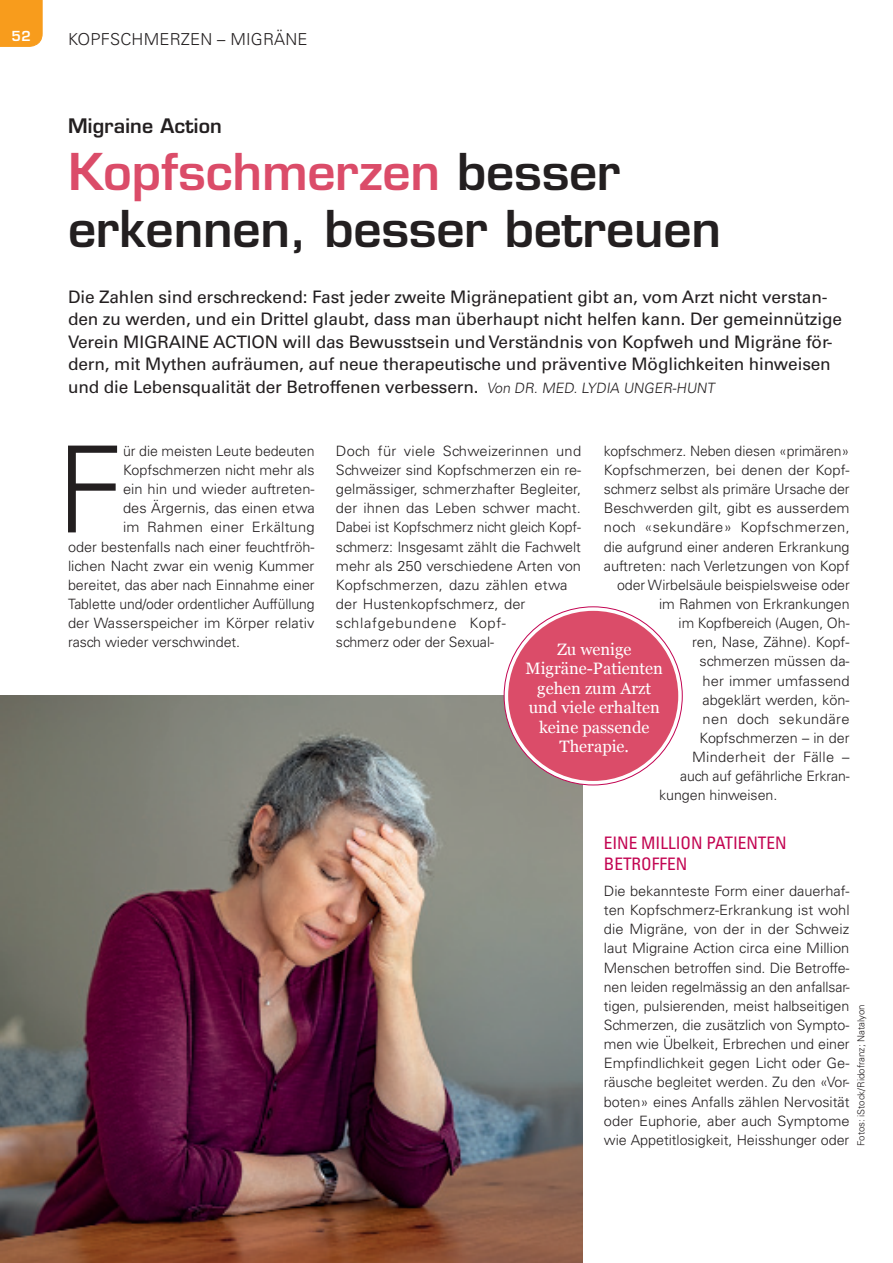
<style>
.page{position:relative;width:893px;height:1263px;background:#fff}
.page>*{position:absolute;margin:0;border:0;box-sizing:border-box;transform-origin:0 0}
.Fließtext_Initial{font:300 120.3px "Univers LT";color:#231f20}
._02_Head{font:600 49.5px/57px "Eurostile LT";letter-spacing:-.005em;color:#231f20}
._02_Dach{font:600 19.5px "Eurostile LT";letter-spacing:.01em;color:#231f20}
.Vorspann{font:17.25px/22.5px "Univers";letter-spacing:-.01em;color:#231f20}
.Zwischentitel{font:condensed 17.25px/20.2px "Univers";color:#c30552}
.Kst__Head_linksbündi{font:16.5px/19.5px "Georgia";color:#fff;text-align:center}
.t1{font:300 16.5px "Univers LT";letter-spacing:.01em;color:#231f20}
.Fließtext{font:300 14.25px/19.2px "Univers LT";color:#231f20}
.Fließtext_Initial-2{font:300 14.25px "Univers LT";letter-spacing:-.005em;color:#231f20}
.Fließtext-2{font:300 14.25px "Univers LT";letter-spacing:.025em;color:#231f20}
.Fließtext_Initial-3{font:300 14.25px "Univers LT";letter-spacing:.015em;color:#231f20}
.Fließtext-3{font:300 14.25px "Univers LT";letter-spacing:.02em;color:#231f20}
.t2{font:600 13.5px "Eurostile LT";color:#fff}
.Bildnachweis{font:300 9.75px "Univers LT";letter-spacing:-.005em;color:#231f20}
.s1{color:#db4c69}
.s2{font-family:"Univers LT";font-weight:300;font-size:14.25px}
</style>
<div class="page">
<img style="left:0;top:696px;width:583px;height:567px">
<svg style="left:504px;top:607px;width:178px;height:178px"></svg>
<div style="left:508px;top:611px;width:170px;height:170px;background:#db4c69;border-radius:50%"></div>
<div style="left:0;top:0;width:43px;height:47px;background:#f89c1c"></div>
<p class="t2" style="left:12px;top:27px;width:21px">52</p>
<p class="t1" style="left:68px;top:29px;width:241px">KOPFSCHMERZEN – MIGRÄNE</p>
<p class="_02_Dach" style="left:68px;top:113px;width:155px">Migraine Action</p>
<p class="_02_Head" style="left:68px;top:143px;width:655px"><span class="s1">Kopfschmerzen</span> besser erkennen, besser betreuen</p>
<p class="Vorspann" style="left:68px;top:285px;width:776px">Die Zahlen sind erschreckend: Fast jeder zweite Migränepatient gibt an, vom Arzt nicht verstan&shy;den zu werden, und ein Drittel glaubt, dass man überhaupt nicht helfen kann. Der gemeinnützige Verein MIGRAINE ACTION will das Bewusstsein und Verständnis von Kopfweh und Migräne för&shy;dern, mit Mythen aufräumen, auf neue therapeutische und präventive Möglichkeiten hinweisen und die Lebensqualität der Betroffenen verbessern. <span class="s2">Von DR. MED. LYDIA UNGER-HUNT</span></p>
<p class="Fließtext_Initial" style="left:57px;top:417px;width:68px">F</p>
<p class="Fließtext_Initial-2" style="left:123px;top:442px;width:193px">ür die meisten Leute bedeuten</p>
<p class="Fließtext_Initial-2" style="left:123px;top:461px;width:193px">Kopfschmerzen nicht mehr als</p>
<p class="Fließtext_Initial-2" style="left:123px;top:480px;width:193px">ein hin und wieder auftreten-</p>
<p class="Fließtext_Initial-2" style="left:123px;top:500px;width:193px">des Ärgernis, das einen etwa</p>
<p class="Fließtext_Initial-3" style="left:123px;top:519px;width:193px">im Rahmen einer Erkältung</p>
<p class="Fließtext_Initial-2" style="left:68px;top:538px;width:248px">oder bestenfalls nach einer feuchtfröh-</p>
<p class="Fließtext_Initial-2" style="left:68px;top:557px;width:248px">lichen Nacht zwar ein wenig Kummer</p>
<p class="Fließtext_Initial-2" style="left:68px;top:576px;width:248px">bereitet, das aber nach Einnahme einer</p>
<p class="Fließtext_Initial-2" style="left:68px;top:595px;width:248px">Tablette und/oder ordentlicher Auffüllung</p>
<p class="Fließtext_Initial-2" style="left:68px;top:614px;width:248px">der Wasserspeicher im Körper relativ</p>
<p class="Fließtext_Initial-2" style="left:68px;top:634px;width:174px">rasch wieder verschwindet.</p>
<p class="Fließtext" style="left:336px;top:441px;width:247px">Doch für viele Schweizerinnen und Schweizer sind Kopfschmerzen ein re&shy;gelmässiger, schmerzhafter Begleiter, der ihnen das Leben schwer macht.<br>Dabei ist Kopfschmerz nicht gleich Kopf&shy;schmerz: Insgesamt zählt die Fachwelt mehr als 250 verschiedene Arten von Kopfschmerzen, dazu zählen etwa der Hustenkopfschmerz, der schlafgebundene Kopf-<br>schmerz oder der Sexual-</p>
<p class="Fließtext" style="left:604px;top:441px;width:247px">kopfschmerz. Neben diesen «primären»</p>
<p class="Fließtext" style="left:604px;top:460px;width:247px">Kopfschmerzen, bei denen der Kopf-</p>
<p class="Fließtext" style="left:604px;top:479px;width:247px">schmerz selbst als primäre Ursache der</p>
<p class="Fließtext" style="left:604px;top:499px;width:247px">Beschwerden gilt, gibt es ausserdem</p>
<p class="Fließtext-2" style="left:604px;top:519px;width:247px">noch «sekundäre» Kopfschmerzen,</p>
<p class="Fließtext" style="left:604px;top:537px;width:247px">die aufgrund einer anderen Erkrankung</p>
<p class="Fließtext" style="left:604px;top:556px;width:247px">auftreten: nach Verletzungen von Kopf</p>
<p class="Fließtext" style="left:617px;top:575px;width:234px">oder Wirbelsäule beispielsweise oder</p>
<p class="Fließtext" style="left:659px;top:594px;width:192px">im Rahmen von Erkrankungen</p>
<p class="Fließtext" style="left:679px;top:613px;width:172px">im Kopfbereich (Augen, Oh-</p>
<p class="Fließtext" style="left:692px;top:633px;width:159px">ren, Nase, Zähne). Kopf-</p>
<p class="Fließtext" style="left:700px;top:652px;width:151px">schmerzen müssen da-</p>
<p class="Fließtext" style="left:703px;top:671px;width:149px">her immer umfassend</p>
<p class="Fließtext" style="left:703px;top:690px;width:148px">abgeklärt werden, kön-</p>
<p class="Fließtext-2" style="left:703px;top:710px;width:148px">nen doch sekundäre</p>
<p class="Fließtext" style="left:700px;top:728px;width:151px">Kopfschmerzen – in der</p>
<p class="Fließtext-3" style="left:692px;top:748px;width:159px">Minderheit der Fälle –</p>
<p class="Fließtext" style="left:680px;top:766px;width:171px">auch auf gefährliche Erkran-</p>
<p class="Fließtext" style="left:659px;top:786px;width:120px">kungen hinweisen.</p>
<p class="Zwischentitel" style="left:604px;top:833px;width:184px">EINE MILLION PATIENTEN<br>BETROFFEN</p>
<p class="Fließtext" style="left:604px;top:881px;width:247px;text-align:justify">Die bekannteste Form einer dauerhaf&shy;ten Kopfschmerz-Erkrankung ist wohl die Migräne, von der in der Schweiz laut Migraine Action circa eine Million Menschen betroffen sind. Die Betroffe&shy;nen leiden regelmässig an den anfallsar&shy;tigen, pulsierenden, meist halbseitigen Schmerzen, die zusätzlich von Sympto&shy;men wie Übelkeit, Erbrechen und einer Empfindlichkeit gegen Licht oder Ge&shy;räusche begleitet werden. Zu den «Vor&shy;boten» eines Anfalls zählen Nervosität oder Euphorie, aber auch Symptome wie Appetitlosigkeit, Heisshunger oder</p>
<p class="Kst__Head_linksbündi" style="left:525px;top:639px;width:139px">Zu wenige<br>Migräne-Patienten gehen zum Arzt und viele erhalten keine passende<br>Therapie.</p>
<p class="Bildnachweis" style="left:855px;top:1146px;width:143px;rotate:-90deg">Fotos: iStock/Ridofranz; Natalyon</p>
</div>
